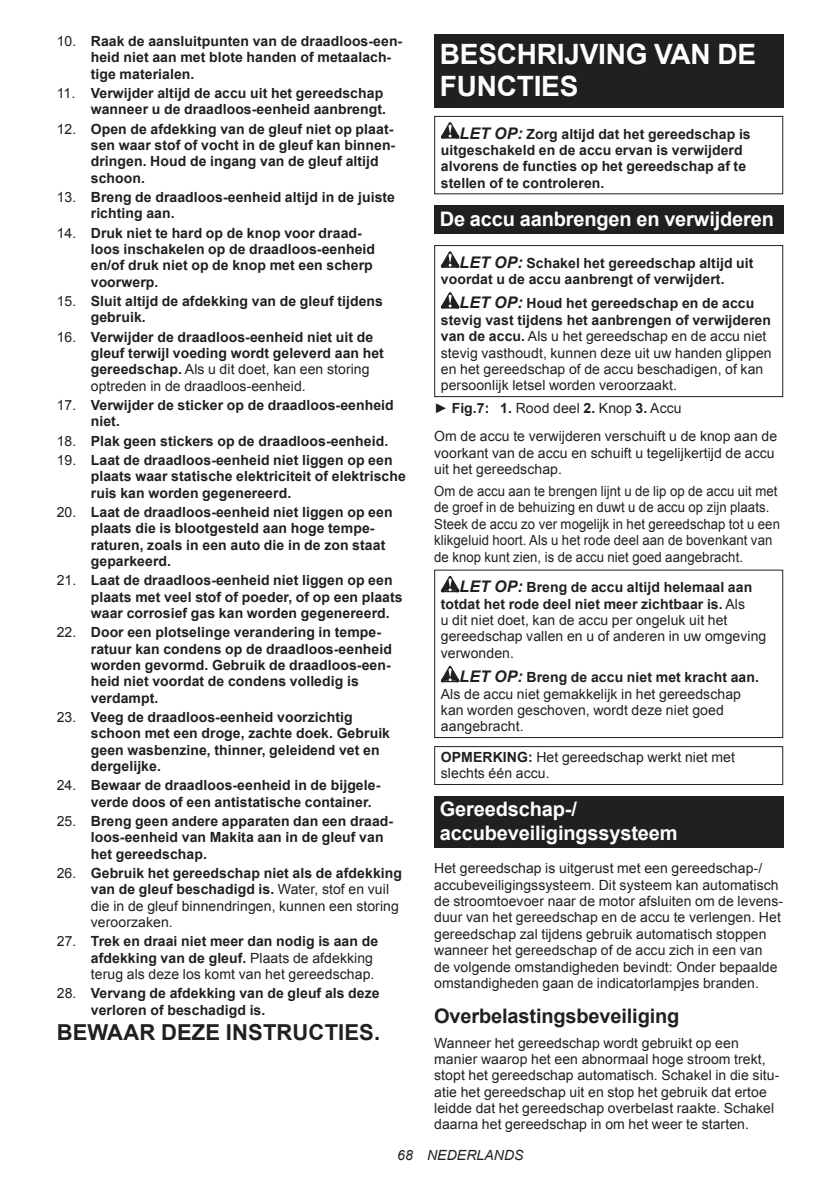
<style>
.page{position:relative;width:840px;height:1191px;background:#fff}
.page>*{position:absolute;margin:0;border:0;box-sizing:border-box;transform-origin:0 0}
.t1{font:700 28px/32.8px "Arial";letter-spacing:-.01em;color:#fff}
.t2{font:700 22px "Arial";letter-spacing:.005em;color:#202020}
.t3{font:700 20px/23.4px "Arial";letter-spacing:-.01em;color:#fff}
.t4{font:700 20px "Arial";letter-spacing:-.01em;color:#202020}
.t5{font:700 14px/16.4px "Arial";letter-spacing:.005em;color:#202020}
.t6{font:14px/16.4px "Arial";letter-spacing:.005em;color:#202020}
.t7{font:14px/16.4px "Arial";letter-spacing:.005em;color:#202020;scale:.94 1}
.t8{font:italic 14px "Arial";letter-spacing:.005em;color:#202020}
.s1{font-weight:400}
.s2{font-weight:700}
.s3{font-style:italic;font-size:16px}
.s4{font-weight:700;font-style:italic;font-size:16px}
</style>
<div class="page">
<div style="left:434px;top:34px;width:348px;height:74px;background:#202020"></div>
<svg style="left:440px;top:122px;width:19px;height:16px"></svg>
<div style="left:434px;top:116px;width:348px;height:78px;border:1px solid #202020"></div>
<div style="left:434px;top:206px;width:348px;height:28px;background:#202020"></div>
<svg style="left:440px;top:251px;width:19px;height:17px"></svg>
<svg style="left:440px;top:292px;width:19px;height:16px"></svg>
<div style="left:434px;top:245px;width:348px;height:152px;border:1px solid #202020"></div>
<svg style="left:440px;top:576px;width:19px;height:16px"></svg>
<svg style="left:440px;top:666px;width:19px;height:16px"></svg>
<div style="left:434px;top:569px;width:348px;height:169px;border:1px solid #202020"></div>
<div style="left:434px;top:746px;width:348px;height:39px;border:1px solid #202020"></div>
<div style="left:434px;top:796px;width:348px;height:52px;background:#202020"></div>
<p class="t5" style="left:91px;top:34px;width:313px;text-indent:-34px"><span class="s1">10.</span> Raak de aansluitpunten van de draadloos-een&shy;heid niet aan met blote handen of metaalach&shy;tige materialen.</p>
<p class="t5" style="left:57px;top:86px;width:331px;text-align:right"><span class="s1">11.</span> Verwijder altijd de accu uit het gereedschap wanneer u de draadloos-eenheid aanbrengt.</p>
<p class="t5" style="left:91px;top:122px;width:306px;text-indent:-34px"><span class="s1">12.</span> Open de afdekking van de gleuf niet op plaat&shy;sen waar stof of vocht in de gleuf kan binnen&shy;dringen. Houd de ingang van de gleuf altijd schoon.</p>
<p class="t5" style="left:91px;top:190px;width:305px;text-indent:-34px"><span class="s1">13.</span> Breng de draadloos-eenheid altijd in de juiste richting aan.</p>
<p class="t5" style="left:91px;top:226px;width:286px;text-indent:-34px"><span class="s1">14.</span> Druk niet te hard op de knop voor draad&shy;loos inschakelen op de draadloos-eenheid en/of druk niet op de knop met een scherp voorwerp.</p>
<p class="t5" style="left:91px;top:294px;width:293px;text-indent:-34px"><span class="s1">15.</span> Sluit altijd de afdekking van de gleuf tijdens gebruik.</p>
<p class="t5" style="left:91px;top:329px;width:294px;text-indent:-34px"><span class="s1">16.</span> Verwijder de draadloos-eenheid niet uit de gleuf terwijl voeding wordt geleverd aan het gereedschap. <span class="s1">Als u dit doet, kan een storing optreden in de draadloos-eenheid.</span></p>
<p class="t5" style="left:91px;top:398px;width:304px;text-indent:-34px"><span class="s1">17.</span> Verwijder de sticker op de draadloos-eenheid niet.</p>
<p class="t5" style="left:57px;top:433px;width:333px"><span class="s1">18.</span> Plak geen stickers op de draadloos-eenheid.</p>
<p class="t5" style="left:91px;top:453px;width:316px;text-indent:-34px"><span class="s1">19.</span> Laat de draadloos-eenheid niet liggen op een plaats waar statische elektriciteit of elektrische ruis kan worden gegenereerd.</p>
<p class="t5" style="left:91px;top:505px;width:303px;text-indent:-34px"><span class="s1">20.</span> Laat de draadloos-eenheid niet liggen op een plaats die is blootgesteld aan hoge tempe&shy;raturen, zoals in een auto die in de zon staat geparkeerd.</p>
<p class="t5" style="left:91px;top:573px;width:313px;text-indent:-34px"><span class="s1">21.</span> Laat de draadloos-eenheid niet liggen op een plaats met veel stof of poeder, of op een plaats waar corrosief gas kan worden gegenereerd.</p>
<p class="t5" style="left:91px;top:625px;width:302px;text-indent:-34px"><span class="s1">22.</span> Door een plotselinge verandering in tempe&shy;ratuur kan condens op de draadloos-eenheid worden gevormd. Gebruik de draadloos-een&shy;heid niet voordat de condens volledig is verdampt.</p>
<p class="t5" style="left:91px;top:710px;width:300px;text-indent:-34px"><span class="s1">23.</span> Veeg de draadloos-eenheid voorzichtig schoon met een droge, zachte doek. Gebruik geen wasbenzine, thinner, geleidend vet en dergelijke.</p>
<p class="t5" style="left:91px;top:778px;width:291px;text-indent:-34px"><span class="s1">24.</span> Bewaar de draadloos-eenheid in de bijgele&shy;verde doos of een antistatische container.</p>
<p class="t5" style="left:91px;top:814px;width:303px;text-indent:-34px"><span class="s1">25.</span> Breng geen andere apparaten dan een draad&shy;loos-eenheid van Makita aan in de gleuf van het gereedschap.</p>
<p class="t6" style="left:91px;top:866px;width:312px;text-indent:-34px">26. <span class="s2">Gebruik het gereedschap niet als de afdekking van de gleuf beschadigd is.</span> Water, stof en vuil die in de gleuf binnendringen, kunnen een storing veroorzaken.</p>
<p class="t6" style="left:91px;top:934px;width:289px;text-indent:-34px">27. <span class="s2">Trek en draai niet meer dan nodig is aan de afdekking van de gleuf.</span> Plaats de afdekking terug als deze los komt van het gereedschap.</p>
<p class="t5" style="left:91px;top:986px;width:290px;text-indent:-34px"><span class="s1">28.</span> Vervang de afdekking van de gleuf als deze verloren of beschadigd is.</p>
<h2 class="t2" style="left:57px;top:1024px;width:325px">BEWAAR DEZE INSTRUCTIES.</h2>
<h1 class="t1" style="left:439px;top:40px;width:317px">BESCHRIJVING VAN DE<br>FUNCTIES</h1>
<p class="t5" style="left:440px;top:126px;width:311px;text-indent:19px"><span class="s3">LET OP:</span> Zorg altijd dat het gereedschap is uitgeschakeld en de accu ervan is verwijderd alvorens de functies op het gereedschap af te stellen of te controleren.</p>
<h3 class="t3" style="left:439px;top:208px;width:335px">De accu aanbrengen en verwijderen</h3>
<p class="t5" style="left:440px;top:256px;width:314px;text-indent:19px"><span class="s3">LET OP:</span> Schakel het gereedschap altijd uit voordat u de accu aanbrengt of verwijdert.</p>
<p class="t6" style="left:440px;top:295px;width:332px;text-indent:19px"><span class="s4">LET OP:</span> <span class="s2">Houd het gereedschap en de accu stevig vast tijdens het aanbrengen of verwijderen van de accu.</span> Als u het gereedschap en de accu niet stevig vasthoudt, kunnen deze uit uw handen glippen en het gereedschap of de accu beschadigen, of kan persoonlijk letsel worden veroorzaakt.</p>
<p class="t6" style="left:434px;top:395px;width:344px;line-height:27.8px">► <span class="s2">Fig.7: 1.</span> Rood deel <span class="s2">2.</span> Knop <span class="s2">3.</span> Accu<br>Om de accu te verwijderen verschuift u de knop aan de</p>
<p class="t6" style="left:434px;top:444px;width:342px">voorkant van de accu en schuift u tegelijkertijd de accu uit het gereedschap.</p>
<p class="t7" style="left:434px;top:483px;width:369px">Om de accu aan te brengen lijnt u de lip op de accu uit met de groef in de behuizing en duwt u de accu op zijn plaats.<br>Steek de accu zo ver mogelijk in het gereedschap tot u een klikgeluid hoort. Als u het rode deel aan de bovenkant van de knop kunt zien, is de accu niet goed aangebracht.</p>
<p class="t6" style="left:440px;top:579px;width:327px;text-indent:19px"><span class="s4">LET OP:</span> <span class="s2">Breng de accu altijd helemaal aan totdat het rode deel niet meer zichtbaar is.</span> Als<br>u dit niet doet, kan de accu per ongeluk uit het gereedschap vallen en u of anderen in uw omgeving verwonden.</p>
<p class="t6" style="left:440px;top:669px;width:319px;text-indent:19px"><span class="s4">LET OP:</span> <span class="s2">Breng de accu niet met kracht aan.<br></span>Als de accu niet gemakkelijk in het gereedschap kan worden geschoven, wordt deze niet goed aangebracht.</p>
<p class="t6" style="left:440px;top:750px;width:295px"><span class="s2">OPMERKING:</span> Het gereedschap werkt niet met slechts één accu.</p>
<h3 class="t3" style="left:439px;top:799px;width:239px">Gereedschap-/ accubeveiligingssysteem</h3>
<p class="t6" style="left:434px;top:860px;width:350px">Het gereedschap is uitgerust met een gereedschap-/ accubeveiligingssysteem. Dit systeem kan automatisch de stroomtoevoer naar de motor afsluiten om de levens&shy;duur van het gereedschap en de accu te verlengen. Het gereedschap zal tijdens gebruik automatisch stoppen wanneer het gereedschap of de accu zich in een van<br>de volgende omstandigheden bevindt: Onder bepaalde omstandigheden gaan de indicatorlampjes branden.</p>
<h3 class="t4" style="left:434px;top:1007px;width:246px">Overbelastingsbeveiliging</h3>
<p class="t6" style="left:434px;top:1035px;width:346px">Wanneer het gereedschap wordt gebruikt op een manier waarop het een abnormaal hoge stroom trekt, stopt het gereedschap automatisch. Schakel in die situ&shy;atie het gereedschap uit en stop het gebruik dat ertoe leidde dat het gereedschap overbelast raakte. Schakel daarna het gereedschap in om het weer te starten.</p>
<p class="t8" style="left:397px;top:1150px;width:128px">68 NEDERLANDS</p>
</div>
